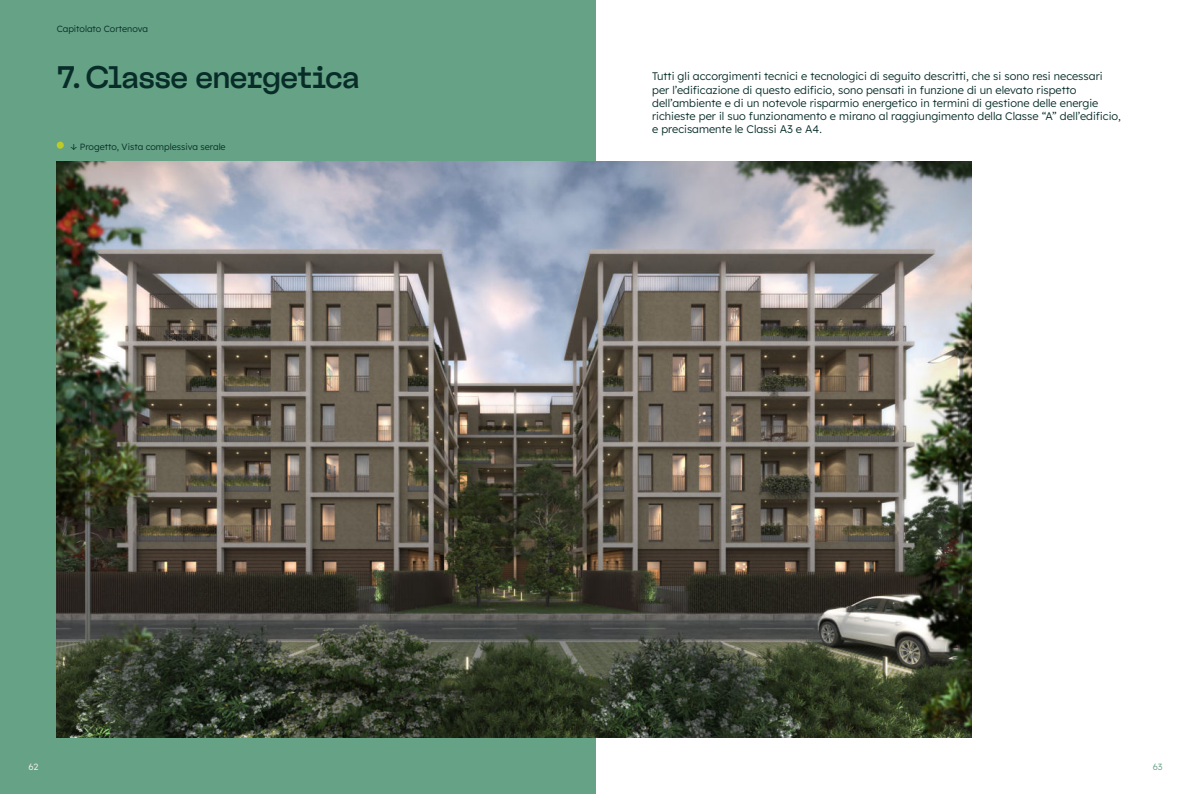
<style>
.page{position:relative;width:1191px;height:794px;background:#fff}
.page>*{position:absolute;margin:0;border:0;box-sizing:border-box;transform-origin:0 0}
.t1{font:31px "Nagel VF";color:#082d29}
.t2{font:300 11px/13.2px "Lexend";color:#082d29}
.t3{font:300 9px "Lexend";color:#082d29}
.t4{font:300 9px "Lexend";color:#fdf3f1}
.t5{font:300 9px "Lexend";color:#66a285}
.s1{font-family:"Work Sans";font-weight:400}
</style>
<div class="page">
<div style="left:0;top:0;width:595px;height:794px;background:#66a285"></div>
<div style="left:57px;top:142px;width:7px;height:7px;background:#bdcb24;border-radius:50%"></div>
<img style="left:57px;top:162px;width:915px;height:575px">
<p class="t3" style="left:57px;top:25px;width:93px">Capitolato Cortenova</p>
<h1 class="t1" style="left:57px;top:61px;width:304px">7. Classe energetica</h1>
<p class="t3" style="left:71px;top:140px;width:157px"><span class="s1">↓</span> Progetto, Vista complessiva serale</p>
<p class="t2" style="left:652px;top:69px;width:470px">Tutti gli accorgimenti tecnici e tecnologici di seguito descritti, che si sono resi necessari per l’edificazione di questo edificio, sono pensati in funzione di un elevato rispetto dell’ambiente e di un notevole risparmio energetico in termini di gestione delle energie richieste per il suo funzionamento e mirano al raggiungimento della Classe “A” dell’edificio, e precisamente le Classi A3 e A4.</p>
<p class="t4" style="left:28px;top:760px;width:12px">62</p>
<p class="t5" style="left:1152px;top:760px;width:11px">63</p>
</div>
